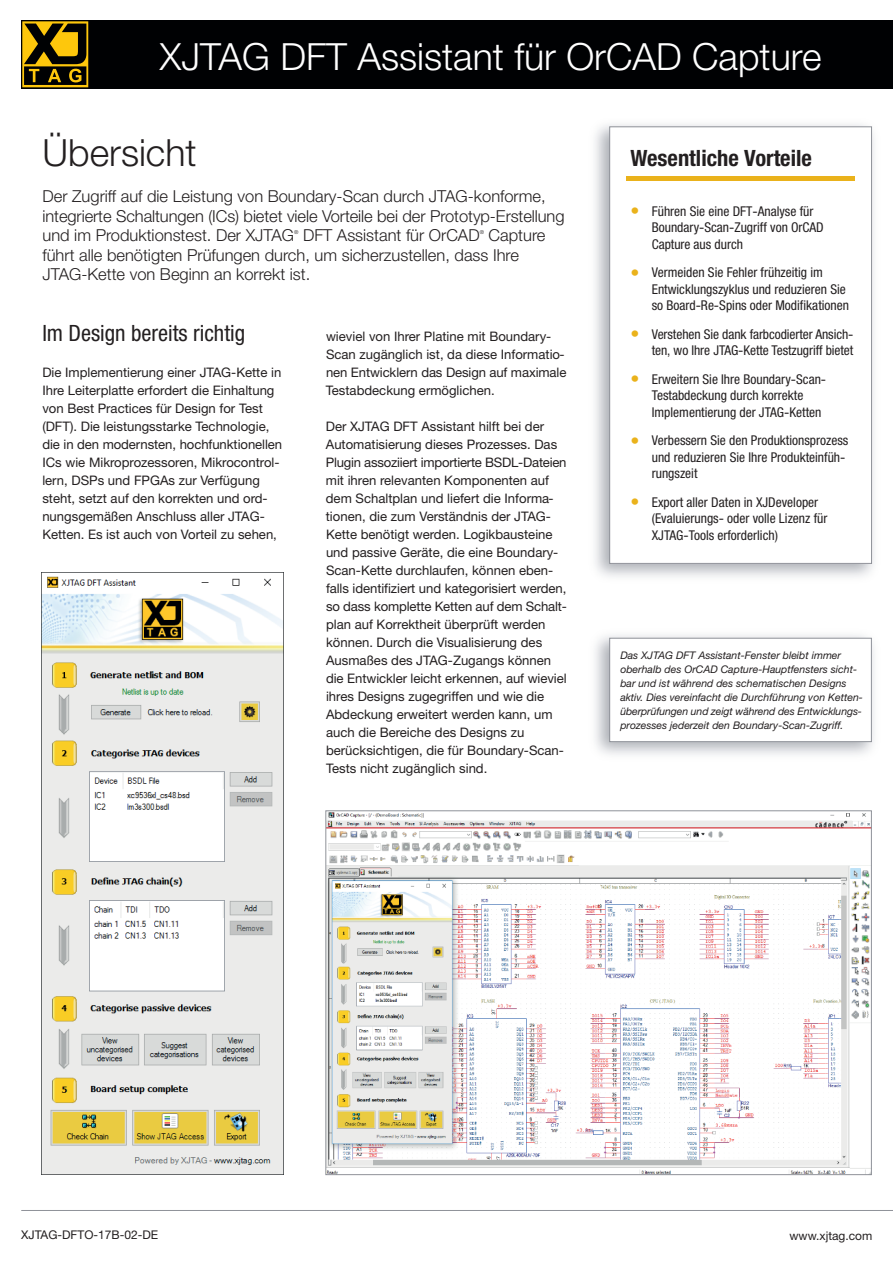
<style>
.page{position:relative;width:893px;height:1263px;background:#fff}
.page>*{position:absolute;margin:0;border:0;box-sizing:border-box;transform-origin:0 0}
.t1{font:300 37.5px "Helvetica Neue LT";color:#fff}
.t2{font:300 37.5px "Helvetica Neue LT";color:#231f20}
.t3{font:condensed 22.5px "Helvetica Neue";color:#231f20}
.t4{font:700 condensed 22.5px "Helvetica Neue";color:#231f20}
.t5{font:300 16.5px/19.5px "Helvetica Neue LT";color:#231f20}
.t6{font:condensed 13.5px/16.5px "Helvetica Neue";color:#231f20}
.t7{font:13.2px/18px "Helvetica Neue LT";color:#231f20}
.t8{font:12px "Helvetica Neue LT";color:#231f20}
.t9{font:italic 10.5px/14.1px "Helvetica Neue LT";color:#231f20}
.t10{font:300 5.4px "Helvetica Neue LT";color:#231f20}
.s1{font-size:18px;color:#eab21b}
.s2{font-family:"Helvetica Neue LT";font-stretch:normal}
</style>
<div class="page">
<div style="left:21px;top:20px;width:872px;height:68px;background:#000103"></div>
<svg style="left:22px;top:21px;width:66px;height:66px"></svg>
<hr style="left:21px;top:1210px;width:872px;height:1px;background:#8f9299">
<div style="left:609px;top:127px;width:263px;height:437px;border:1px solid #8f9299"></div>
<hr style="left:626px;top:176px;width:229px;height:4px;background:#eab21b">
<img style="left:328px;top:813px;width:542px;height:360px">
<img style="left:41px;top:573px;width:242px;height:602px">
<div style="left:609px;top:638px;width:263px;height:104px;border:1px solid #8f9299"></div>
<h1 class="t1" style="left:160px;top:34px;width:663px">XJTAG DFT Assistant für OrCAD Capture</h1>
<h1 class="t2" style="left:43px;top:130px;width:156px">Übersicht</h1>
<p class="t5" style="left:43px;top:186px;width:524px">Der Zugriff auf die Leistung von Boundary-Scan durch JTAG-konforme, integrierte Schaltungen (ICs) bietet viele Vorteile bei der Prototyp-Erstellung und im Produktionstest. Der XJTAG</p>
<p class="t5" style="left:43px;top:225px;width:504px;text-indent:446px">Capture führt alle benötigten Prüfungen durch, um sicherzustellen, dass Ihre<br>JTAG-Kette von Beginn an korrekt ist.</p>
<p class="t10" style="left:294px;top:228px;width:6px">®</p>
<p class="t5" style="left:303px;top:225px;width:178px">DFT Assistant für OrCAD</p>
<p class="t10" style="left:480px;top:228px;width:6px">®</p>
<h2 class="t3" style="left:42px;top:320px;width:204px">Im Design bereits richtig</h2>
<p class="t7" style="left:42px;top:363px;width:241px">Die Implementierung einer JTAG-Kette in Ihre Leiterplatte erfordert die Einhaltung von Best Practices für Design for Test (DFT). Die leistungsstarke Technologie, die in den modernsten, hochfunktionellen ICs wie Mikroprozessoren, Mikrocontrol&shy;lern, DSPs und FPGAs zur Verfügung steht, setzt auf den korrekten und ord&shy;nungsgemäßen Anschluss aller JTAG-Ketten. Es ist auch von Vorteil zu sehen,</p>
<p class="t7" style="left:326px;top:327px;width:242px">wieviel von Ihrer Platine mit Boundary-Scan zugänglich ist, da diese Informatio&shy;nen Entwicklern das Design auf maximale Testabdeckung ermöglichen.</p>
<p class="t7" style="left:326px;top:417px;width:243px">Der XJTAG DFT Assistant hilft bei der Automatisierung dieses Prozesses. Das Plugin assoziiert importierte BSDL-Dateien mit ihren relevanten Komponenten auf dem Schaltplan und liefert die Informa&shy;tionen, die zum Verständnis der JTAG-Kette benötigt werden. Logikbausteine und passive Geräte, die eine Boundary-Scan-Kette durchlaufen, können eben&shy;falls identifiziert und kategorisiert werden, so dass komplette Ketten auf dem Schalt&shy;plan auf Korrektheit überprüft werden können. Durch die Visualisierung des Ausmaßes des JTAG-Zugangs können die Entwickler leicht erkennen, auf wieviel ihres Designs zugegriffen und wie die Abdeckung erweitert werden kann, um auch die Bereiche des Designs zu berücksichtigen, die für Boundary-Scan-Tests nicht zugänglich sind.</p>
<h2 class="t4" style="left:630px;top:145px;width:183px">Wesentliche Vorteile</h2>
<p class="t6" style="left:652px;top:203px;width:173px;text-indent:-21px"><span class="s1">•</span> Führen Sie eine DFT<span class="s2">-</span>Analyse für<br>Boundary<span class="s2">-</span>Scan<span class="s2">-</span>Zugriff von OrCAD<br>Capture aus durch</p>
<p class="t6" style="left:652px;top:264px;width:199px;text-indent:-21px"><span class="s1">•</span> Vermeiden Sie Fehler frühzeitig im<br>Entwicklungszyklus und reduzieren Sie so Board<span class="s2">-</span>Re<span class="s2">-</span>Spins oder Modifikationen</p>
<p class="t6" style="left:630px;top:326px;width:225px;text-align:right"><span class="s1">•</span> Verstehen Sie dank farbcodierter Ansich&shy;ten, wo Ihre JTAG<span class="s2">-</span>Kette Testzugriff bietet</p>
<p class="t6" style="left:652px;top:371px;width:176px;text-indent:-21px"><span class="s1">•</span> Erweitern Sie Ihre Boundary<span class="s2">-</span>Scan<span class="s2">-<br></span>Testabdeckung durch korrekte<br>Implementierung der JTAG<span class="s2">-</span>Ketten</p>
<p class="t6" style="left:652px;top:432px;width:198px;text-indent:-21px"><span class="s1">•</span> Verbessern Sie den Produktionsprozess und reduzieren Sie Ihre Produkteinfüh&shy;rungszeit</p>
<p class="t6" style="left:652px;top:494px;width:177px;text-indent:-21px"><span class="s1">•</span> Export aller Daten in XJDeveloper (Evaluierungs<span class="s2">-</span> oder volle Lizenz für<br>XJTAG<span class="s2">-</span>Tools erforderlich)</p>
<p class="t9" style="left:620px;top:648px;width:244px">Das XJTAG DFT Assistant-Fenster bleibt immer oberhalb des OrCAD Capture-Hauptfensters sicht&shy;bar und ist während des schematischen Designs aktiv. Dies vereinfacht die Durchführung von Ketten&shy;überprüfungen und zeigt während des Entwicklungs&shy;prozesses jederzeit den Boundary-Scan-Zugriff.</p>
<p class="t8" style="left:21px;top:1228px;width:138px">XJTAG-DFTO-17B-02-DE</p>
<p class="t8" style="left:789px;top:1228px;width:84px">www.xjtag.com</p>
</div>
